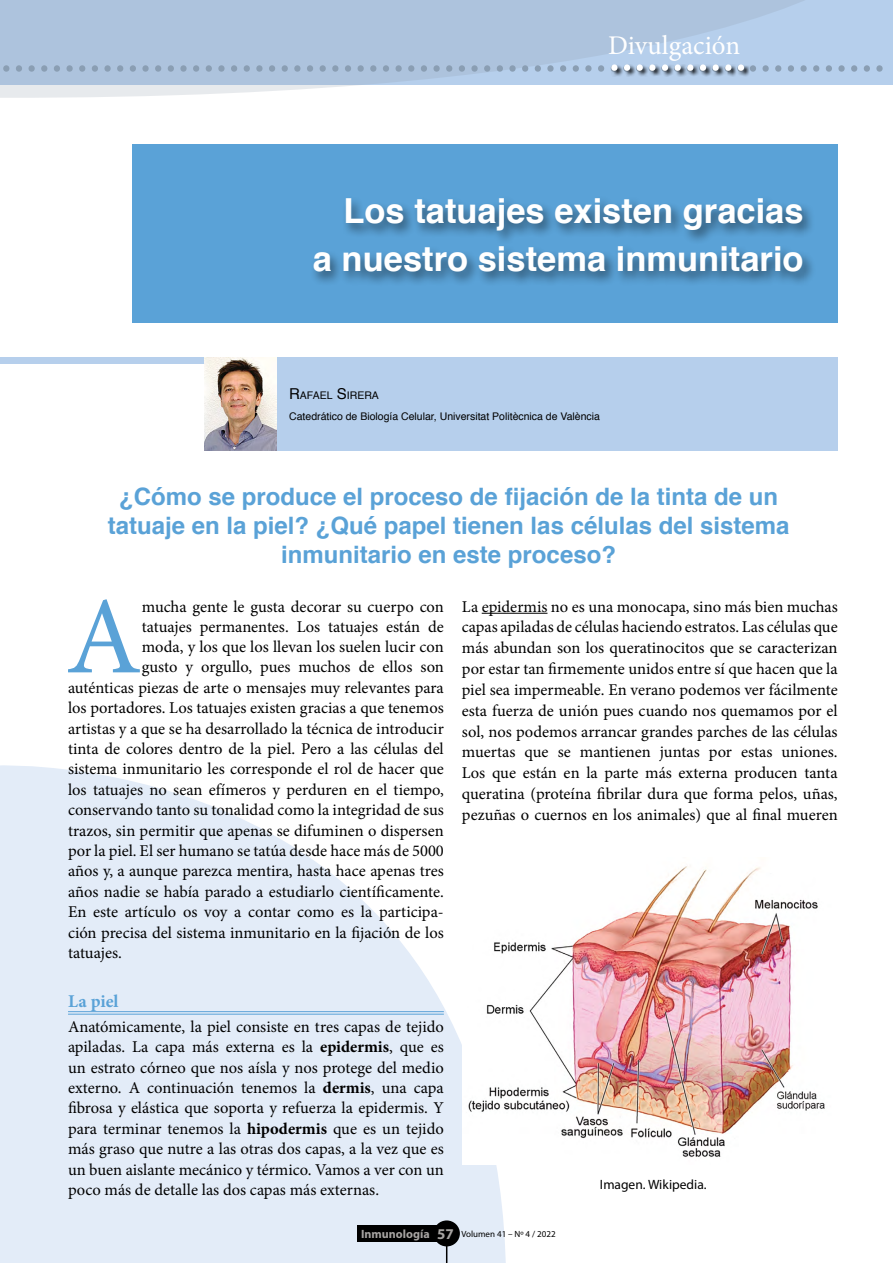
<style>
.page{position:relative;width:893px;height:1263px;background:#fff}
.page>*{position:absolute;margin:0;border:0;box-sizing:border-box;transform-origin:0 0}
.t1{font:109.95px "Minion Pro";color:#5aa2d7}
.t2{font:55.5px "Minion Pro";color:#8a9eb3}
.t3{font:700 34.5px/48px "Helvetica";color:#fff;text-align:right}
.t4{font:27px "Minion Pro";color:#fff}
.t5{font:700 24px/28.8px "Helvetica";color:#5aa2d7;text-align:center}
.t6{font:700 18px "Minion Pro";color:#5aa2d7}
.t7{font:16.5px/20.9px "Minion Pro";color:#000;text-align:justify}
.t8{font:13.5px "Myriad Pro";color:#000}
.t9{font:10.5px/21.1px "Helvetica";color:#000}
.t10{font:9px "Myriad Pro";color:#000}
.s1{color:#fff}
.s2{font-size:15px}
.s3{font-style:inherit}
.s4{font-weight:700}
.s5{font-weight:700;font-size:12px;color:#a7a4a2}
.s6{font-weight:700;font-size:15px;color:#a7a4a2}
</style>
<div class="page">
<svg style="left:0;top:765px;width:506px;height:498px;fill:#e3ecf8"></svg>
<div style="left:357px;top:1225px;width:81px;height:17px;background:#000"></div>
<div style="left:433px;top:1220px;width:27px;height:26px;background:#000;border-radius:50%"></div>
<svg style="left:446px;top:1246px;width:1px;height:17px"></svg>
<div style="left:0;top:0;width:893px;height:85px;background:#b6cfec"></div>
<svg style="left:0;top:0;width:804px;height:98px;fill:#adc3dd"></svg>
<div style="left:612px;top:64px;width:139px;height:13px;background:#000;opacity:.82"></div>
<hr style="left:68px;top:1011px;width:376px;height:1px;background:#5aa2d7">
<hr style="left:68px;top:1014px;width:376px;height:1px;background:#5aa2d7">
<hr style="left:482px;top:613px;width:65px;height:1px;background:#000">
<div style="left:0;top:357px;width:825px;height:7px;background:#b6cfec"></div>
<div style="left:276px;top:357px;width:562px;height:94px;background:#b6cfec"></div>
<img style="left:204px;top:357px;width:72px;height:94px">
<div style="left:132px;top:145px;width:706px;height:178px;background:#5aa2d7"></div>
<div style="left:309px;top:196px;width:506px;height:90px;background:#000;opacity:.51"></div>
<img style="left:462px;top:857px;width:363px;height:308px">
<h3 class="t4" style="left:608px;top:27px;width:134px">Divulgación</h3>
<h2 class="t2" style="left:0;top:16px;width:887px">................................................<span class="s1">...........</span>...........</h2>
<h3 class="t3" style="left:313px;top:187px;width:492px">Los tatuajes existen gracias<br>a nuestro sistema inmunitario</h3>
<p class="t9" style="left:289px;top:385px;width:312px"><span class="s2">R</span><span class="s3">AFAEL</span> <span class="s2">S</span><span class="s3">IRERA<br></span>Catedrático de Biología Celular, Universitat Politècnica de València</p>
<h3 class="t5" style="left:108px;top:483px;width:683px">¿Cómo se produce el proceso de fijación de la tinta de un tatuaje en la piel? ¿Qué papel tienen las células del sistema inmunitario en este proceso?</h3>
<h1 class="t1" style="left:66px;top:564px;width:77px">A</h1>
<p class="t7" style="left:142px;top:596px;width:304px">mucha gente le gusta decorar su cuerpo con</p>
<p class="t7" style="left:142px;top:616px;width:304px">tatuajes permanentes. Los tatuajes están de</p>
<p class="t7" style="left:142px;top:636px;width:304px">moda, y los que los llevan los suelen lucir con</p>
<p class="t7" style="left:142px;top:657px;width:304px">gusto y orgullo, pues muchos de ellos son</p>
<p class="t7" style="left:68px;top:677px;width:377px">auténticas piezas de arte o mensajes muy relevantes para</p>
<p class="t7" style="left:68px;top:697px;width:377px">los portadores. Los tatuajes existen gracias a que tenemos</p>
<p class="t7" style="left:68px;top:718px;width:377px">artistas y a que se ha desarrollado la técnica de introducir</p>
<p class="t7" style="left:68px;top:738px;width:377px">tinta de colores dentro de la piel. Pero a las células del</p>
<p class="t7" style="left:68px;top:759px;width:377px">sistema inmunitario les corresponde el rol de hacer que</p>
<p class="t7" style="left:68px;top:779px;width:377px">los tatuajes no sean efímeros y perduren en el tiempo,</p>
<p class="t7" style="left:68px;top:799px;width:377px">conservando tanto su tonalidad como la integridad de sus</p>
<p class="t7" style="left:68px;top:820px;width:377px">trazos, sin permitir que apenas se difuminen o dispersen</p>
<p class="t7" style="left:68px;top:840px;width:377px">por la piel. El ser humano se tatúa desde hace más de 5000</p>
<p class="t7" style="left:68px;top:861px;width:377px">años y, a aunque parezca mentira, hasta hace apenas tres</p>
<p class="t7" style="left:68px;top:881px;width:377px">años nadie se había parado a estudiarlo científicamente.</p>
<p class="t7" style="left:68px;top:901px;width:377px">En este artículo os voy a contar como es la participa-</p>
<p class="t7" style="left:68px;top:922px;width:377px">ción precisa del sistema inmunitario en la fijación de los</p>
<p class="t7" style="left:68px;top:942px;width:55px">tatuajes.</p>
<p class="t6" style="left:68px;top:989px;width:52px">La piel</p>
<p class="t7" style="left:68px;top:1016px;width:377px;line-height:20.4px">Anatómicamente, la piel consiste en tres capas de tejido apiladas. La capa más externa es la <span class="s4">epidermis</span>, que es un estrato córneo que nos aísla y nos protege del medio externo. A continuación tenemos la <span class="s4">dermis</span>, una capa fibrosa y elástica que soporta y refuerza la epidermis. Y para terminar tenemos la <span class="s4">hipodermis</span> que es un tejido más graso que nutre a las otras dos capas, a la vez que es un buen aislante mecánico y térmico. Vamos a ver con un poco más de detalle las dos capas más externas.</p>
<p class="t7" style="left:462px;top:596px;width:377px">La epidermis no es una monocapa, sino más bien muchas capas apiladas de células haciendo estratos. Las células que más abundan son los queratinocitos que se caracterizan por estar tan firmemente unidos entre sí que hacen que la piel sea impermeable. En verano podemos ver fácilmente esta fuerza de unión pues cuando nos quemamos por el sol, nos podemos arrancar grandes parches de las células muertas que se mantienen juntas por estas uniones.<br>Los que están en la parte más externa producen tanta queratina (proteína fibrilar dura que forma pelos, uñas, pezuñas o cuernos en los animales) que al final mueren</p>
<p class="t8" style="left:600px;top:1176px;width:108px">Imagen. Wikipedia.</p>
<p class="t10" style="left:361px;top:1228px;width:196px"><span class="s5">Inmunología</span> <span class="s6">57</span> Volumen 41 – Nº 4 / 2022</p>
</div>
